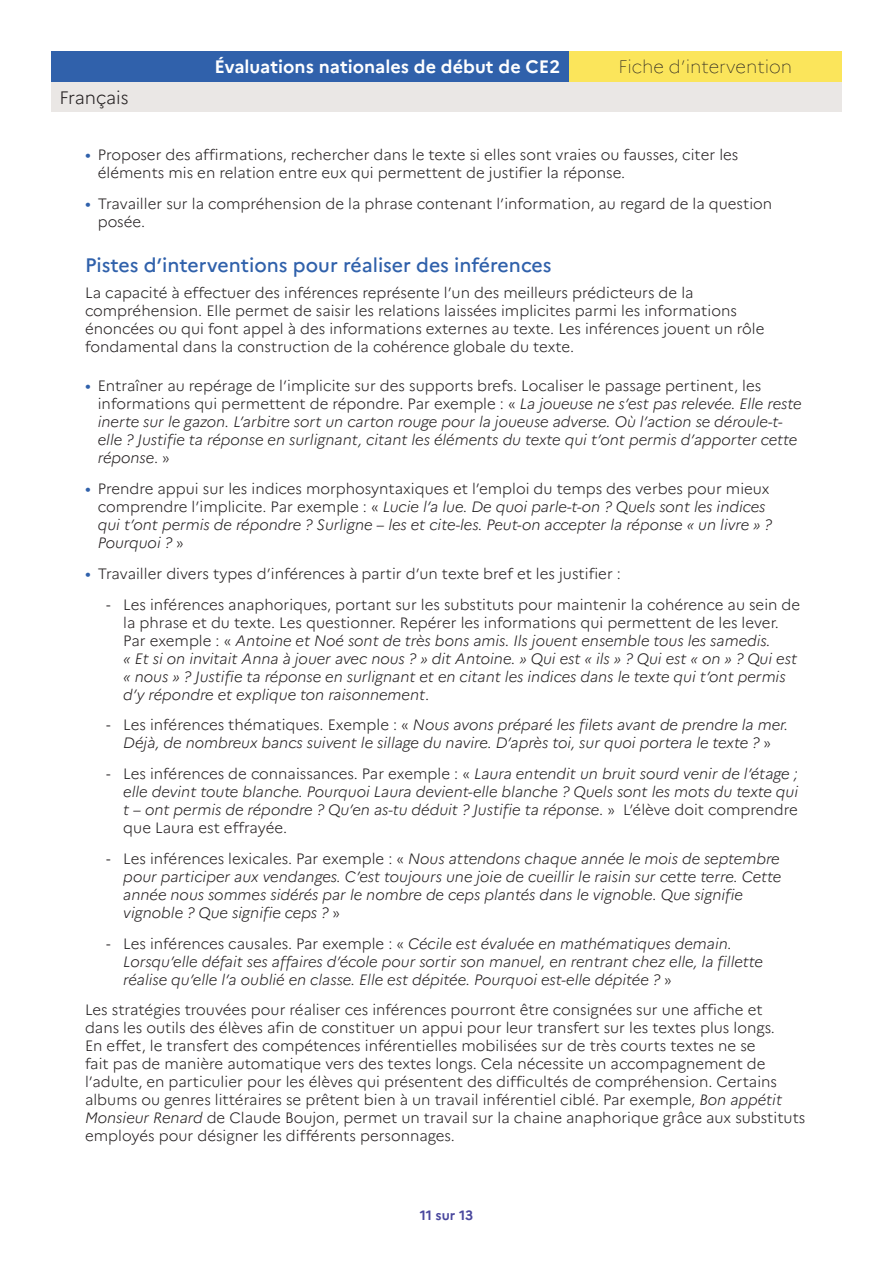
<style>
.page{position:relative;width:893px;height:1263px;background:#fff}
.page>*{position:absolute;margin:0;border:0;box-sizing:border-box;transform-origin:0 0}
._03_titre_2{font:500 19.5px "Marianne";color:#3061ab}
.t1{font:700 18px "Marianne";color:#fff}
.t2{font:100 18px "Marianne";color:#231f20}
.t3{font:300 18px "Marianne";color:#231f20}
.t4{font:italic 300 15px/18px "Marianne";color:#231f20}
.Texte_courant{font:300 15px/18px "Marianne";color:#231f20}
.t5{font:700 13.5px "Marianne";letter-spacing:-.01em;color:#4a489e}
.s1{font-weight:400;font-size:16.5px;color:#3061ab}
.s2{font-weight:400;font-style:normal;font-size:16.5px;color:#3061ab}
.s3{font-style:normal}
.s4{font-family:"Myriad Pro";font-weight:400;font-style:normal}
.s5{font-style:italic}
</style>
<div class="page">
<div style="left:51px;top:82px;width:791px;height:30px;background:#eae7e5"></div>
<div style="left:569px;top:51px;width:273px;height:31px;background:#fbe55b"></div>
<div style="left:51px;top:51px;width:518px;height:31px;background:#3061ab"></div>
<p class="t3" style="left:60px;top:86px;width:71px">Français</p>
<p class="t1" style="left:215px;top:56px;width:347px">Évaluations nationales de début de CE2</p>
<p class="t2" style="left:618px;top:56px;width:175px">Fiche d’intervention</p>
<p class="Texte_courant" style="left:98px;top:146px;width:642px;text-indent:-13px"><span class="s1">•</span> Proposer des affirmations, rechercher dans le texte si elles sont vraies ou fausses, citer les éléments mis en relation entre eux qui permettent de justifier la réponse.</p>
<p class="Texte_courant" style="left:98px;top:194px;width:676px;text-indent:-13px"><span class="s1">•</span> Travailler sur la compréhension de la phrase contenant l’information, au regard de la question posée.</p>
<p class="_03_titre_2" style="left:85px;top:253px;width:468px">Pistes d’interventions pour réaliser des inférences</p>
<p class="Texte_courant" style="left:85px;top:284px;width:681px">La capacité à effectuer des inférences représente l’un des meilleurs prédicteurs de la compréhension. Elle permet de saisir les relations laissées implicites parmi les informations énoncées ou qui font appel à des informations externes au texte. Les inférences jouent un rôle fondamental dans la construction de la cohérence globale du texte.</p>
<p class="t4" style="left:98px;top:376px;width:705px;text-indent:-13px"><span class="s2">•</span> <span class="s3">Entraîner au repérage de l’implicite sur des supports brefs. Localiser le passage pertinent, les informations qui permettent de répondre. Par exemple : «</span> La joueuse ne s’est pas relevée. Elle reste inerte sur le gazon. L’arbitre sort un carton rouge pour la joueuse adverse. Où l’action se déroule-t&shy;elle ? Justifie ta réponse en surlignant, citant les éléments du texte qui t’ont permis d’apporter cette réponse<span class="s3">. »</span></p>
<p class="t4" style="left:98px;top:478px;width:676px;text-indent:-13px"><span class="s2">•</span> <span class="s3">Prendre appui sur les indices morphosyntaxiques et l’emploi du temps des verbes pour mieux comprendre l’implicite. Par exemple : «</span> Lucie l’a lue. De quoi parle-t-on ? Quels sont les indices qui t’ont permis de répondre ? Surligne – les et cite-les. Peut-on accepter la réponse « un livre » ?<br>Pourquoi ? <span class="s3">»</span></p>
<p class="Texte_courant" style="left:85px;top:564px;width:537px"><span class="s1">•</span> Travailler divers types d’inférences à partir d’un texte bref et les justifier :</p>
<p class="t4" style="left:123px;top:594px;width:678px;text-indent:-17px"><span class="s4">-</span> <span class="s3">Les inférences anaphoriques, portant sur les substituts pour maintenir la cohérence au sein de la phrase et du texte. Les questionner. Repérer les informations qui permettent de les lever.<br>Par exemple : «</span> Antoine et Noé sont de très bons amis. Ils jouent ensemble tous les samedis.<br>« Et si on invitait Anna à jouer avec nous ? » dit Antoine. » Qui est « ils » ? Qui est « on » ? Qui est « nous » ? Justifie ta réponse en surlignant et en citant les indices dans le texte qui t’ont permis d’y répondre et explique ton raisonnement<span class="s3">.</span></p>
<p class="t4" style="left:106px;top:715px;width:683px;text-align:center"><span class="s4">-</span> <span class="s3">Les inférences thématiques. Exemple : «</span> Nous avons préparé les filets avant de prendre la mer.<br>Déjà, de nombreux bancs suivent le sillage du navire. D’après toi, sur quoi portera le texte ? <span class="s3">»</span></p>
<p class="t4" style="left:123px;top:763px;width:676px;text-align:justify;text-indent:-17px"><span class="s4">-</span> <span class="s3">Les inférences de connaissances. Par exemple : «</span> Laura entendit un bruit sourd venir de l’étage ; elle devint toute blanche. Pourquoi Laura devient-elle blanche ? Quels sont les mots du texte qui t – ont permis de répondre ? Qu’en as-tu déduit ? Justifie ta réponse<span class="s3">. » L’élève doit comprendre que Laura est effrayée.</span></p>
<p class="t4" style="left:123px;top:848px;width:660px;text-indent:-17px"><span class="s4">-</span> <span class="s3">Les inférences lexicales. Par exemple : «</span> Nous attendons chaque année le mois de septembre pour participer aux vendanges. C’est toujours une joie de cueillir le raisin sur cette terre. Cette année nous sommes sidérés par le nombre de ceps plantés dans le vignoble. Que signifie vignoble ? Que signifie ceps ? <span class="s3">»</span></p>
<p class="t4" style="left:123px;top:933px;width:641px;text-indent:-17px"><span class="s4">-</span> <span class="s3">Les inférences causales. Par exemple : «</span> Cécile est évaluée en mathématiques demain.<br>Lorsqu’elle défait ses affaires d’école pour sortir son manuel, en rentrant chez elle, la fillette réalise qu’elle l’a oublié en classe. Elle est dépitée. Pourquoi est-elle dépitée ? <span class="s3">»</span></p>
<p class="Texte_courant" style="left:85px;top:1001px;width:722px">Les stratégies trouvées pour réaliser ces inférences pourront être consignées sur une affiche et<br>dans les outils des élèves afin de constituer un appui pour leur transfert sur les textes plus longs.<br>En effet, le transfert des compétences inférentielles mobilisées sur de très courts textes ne se<br>fait pas de manière automatique vers des textes longs. Cela nécessite un accompagnement de l’adulte, en particulier pour les élèves qui présentent des difficultés de compréhension. Certains albums ou genres littéraires se prêtent bien à un travail inférentiel ciblé. Par exemple, <span class="s5">Bon appétit Monsieur Renard</span> de Claude Boujon, permet un travail sur la chaine anaphorique grâce aux substituts employés pour désigner les différents personnages.</p>
<p class="t5" style="left:420px;top:1207px;width:55px">11 sur 13</p>
</div>
